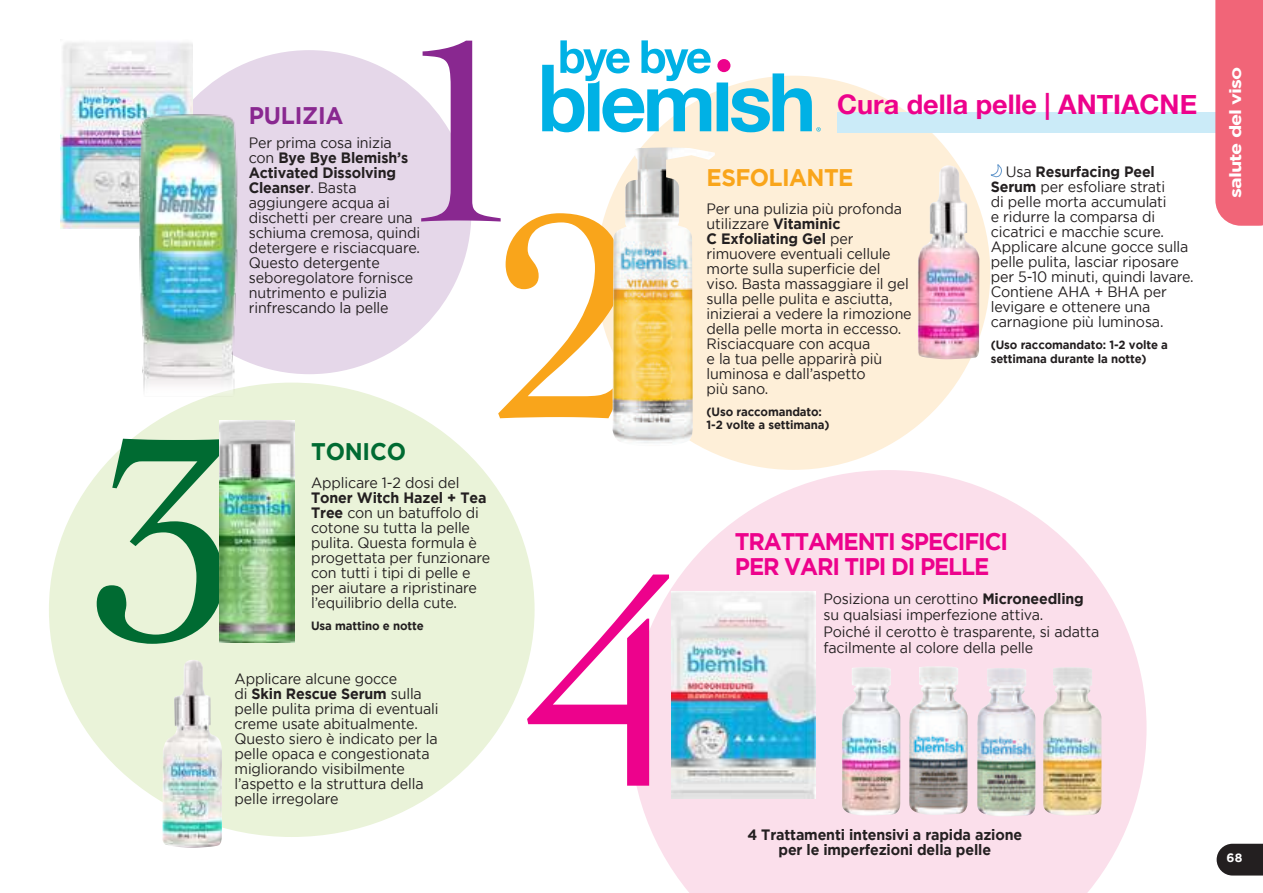
<style>
.page{position:relative;width:1263px;height:893px;background:#fff}
.page>*{position:absolute;margin:0;border:0;box-sizing:border-box;transform-origin:0 0}
.t1{font:306px "Cochin";color:#f9a51b}
.t2{font:306px "Cochin";color:#006b32}
.t3{font:306px "Cochin";color:#ed028c}
.t4{font:270px "Cochin";color:#892890}
.t5{font:700 27px "Helvetica Neue";color:#ed028c}
.t6{font:700 24px/24.8px "Gotham";letter-spacing:-.05em;color:#ed028c;scale:.95 1}
.t7{font:700 24px "Gotham";letter-spacing:-.025em;color:#f9a51b;scale:.95 1}
.t8{font:700 24px "Gotham";letter-spacing:-.01em;color:#892890;scale:.95 1}
.t9{font:700 24px "Gotham";letter-spacing:-.01em;color:#006b32;scale:.95 1}
.t10{font:700 16.2px "Gotham";letter-spacing:-.05em;color:#fff;scale:1.22 1}
.t11{font:15px/15px "Gotham";letter-spacing:-.01em;color:#231f20;scale:.95 1}
.t12{font:700 15px/15px "Gotham";letter-spacing:-.01em;color:#231f20;text-align:center;scale:.95 1}
.t13{font:700 12.15px "Gotham";color:#fff}
.t14{font:700 12px/13.5px "Gotham";letter-spacing:-.01em;color:#231f20;scale:.95 1}
.s1{font-weight:700}
</style>
<div class="page">
<svg style="left:1216px;top:844px;width:47px;height:31px"></svg>
<div style="left:596px;top:76px;width:394px;height:394px;background:#feefd8;border-radius:50%"></div>
<div style="left:147px;top:50px;width:324px;height:324px;background:#e5d7e9;border-radius:50%"></div>
<div style="left:838px;top:113px;width:425px;height:20px;background:#cbebf8"></div>
<svg style="left:542px;top:40px;width:279px;height:92px"></svg>
<img style="left:61px;top:42px;width:132px;height:186px">
<div style="left:49px;top:383px;width:486px;height:454px;background:#eaf3d9;border-radius:50%"></div>
<svg style="left:630px;top:470px;width:516px;height:423px;fill:#fbdfeb"></svg>
<img style="left:219px;top:421px;width:75px;height:221px">
<img style="left:672px;top:591px;width:143px;height:207px">
<img style="left:613px;top:147px;width:102px;height:299px">
<svg style="left:990px;top:165px;width:12px;height:13px"></svg>
<img style="left:162px;top:660px;width:60px;height:188px">
<img style="left:917px;top:165px;width:62px;height:194px">
<img style="left:908px;top:666px;width:60px;height:153px">
<img style="left:841px;top:667px;width:60px;height:153px">
<img style="left:976px;top:668px;width:60px;height:153px">
<img style="left:1042px;top:667px;width:60px;height:153px">
<div style="left:1215px;top:0;width:48px;height:226px;background:#f16578"></div>
<img style="left:127px;top:105px;width:122px;height:300px">
<h2 class="t4" style="left:395px;top:-50px;width:136px">1</h2>
<h3 class="t8" style="left:249px;top:102px;width:101px">PULIZIA</h3>
<p class="t11" style="left:249px;top:135px;width:182px">Per prima cosa inizia con <span class="s1">Bye Bye Blemish’s<br>Activated Dissolving<br>Cleanser</span>. Basta aggiungere acqua ai dischetti per creare una schiuma cremosa, quindi detergere e risciacquare.<br>Questo detergente seboregolatore fornisce nutrimento e pulizia rinfrescando la pelle</p>
<h1 class="t1" style="left:494px;top:111px;width:154px">2</h1>
<h1 class="t2" style="left:90px;top:333px;width:154px">3</h1>
<h3 class="t9" style="left:311px;top:438px;width:101px">TONICO</h3>
<p class="t11" style="left:311px;top:475px;width:158px">Applicare 1-2 dosi del</p>
<p class="t11" style="left:311px;top:490px;width:190px"><span class="s1">Toner Witch Hazel + Tea<br>Tree</span> con un batuffolo di cotone su tutta la pelle pulita. Questa formula è progettata per funzionare con tutti i tipi di pelle e per aiutare a ripristinare l’equilibrio della cute.</p>
<p class="t14" style="left:311px;top:619px;width:120px">Usa mattino e notte</p>
<p class="t11" style="left:235px;top:671px;width:216px">Applicare alcune gocce<br>di <span class="s1">Skin Rescue Serum</span> sulla pelle pulita prima di eventuali creme usate abitualmente.<br>Questo siero è indicato per la pelle opaca e congestionata migliorando visibilmente l’aspetto e la struttura della pelle irregolare</p>
<h1 class="t3" style="left:532px;top:480px;width:154px">4</h1>
<h3 class="t5" style="left:837px;top:83px;width:361px">Cura della pelle | ANTIACNE</h3>
<h3 class="t7" style="left:707px;top:164px;width:156px">ESFOLIANTE</h3>
<p class="t11" style="left:707px;top:201px;width:217px">Per una pulizia più profonda utilizzare <span class="s1">Vitaminic<br>C Exfoliating Gel</span> per rimuovere eventuali cellule morte sulla superficie del viso. Basta massaggiare il gel sulla pelle pulita e asciutta, inizierai a vedere la rimozione della pelle morta in eccesso.<br>Risciacquare con acqua<br>e la tua pelle apparirà più luminosa e dall’aspetto<br>più sano.</p>
<p class="t14" style="left:707px;top:405px;width:131px">(Uso raccomandato:<br>1-2 volte a settimana)</p>
<p class="t11" style="left:991px;top:164px;width:215px;text-indent:15px">Usa <span class="s1">Resurfacing Peel<br>Serum</span> per esfoliare strati<br>di pelle morta accumulati<br>e ridurre la comparsa di cicatrici e macchie scure.<br>Applicare alcune gocce sulla pelle pulita, lasciar riposare per 5-10 minuti, quindi lavare.<br>Contiene AHA + BHA per levigare e ottenere una carnagione più luminosa.</p>
<p class="t14" style="left:991px;top:338px;width:188px">(Uso raccomandato: 1-2 volte a settimana durante la notte)</p>
<p class="t10" style="left:1226px;top:198px;width:109px;rotate:-90deg">salute del viso</p>
<h3 class="t6" style="left:735px;top:528px;width:289px">TRATTAMENTI SPECIFICI<br>PER VARI TIPI DI PELLE</h3>
<p class="t11" style="left:823px;top:590px;width:292px;line-height:16.5px">Posiziona un cerottino <span class="s1">Microneedling </span>su qualsiasi imperfezione attiva.<br>Poiché il cerotto è trasparente, si adatta facilmente al colore della pelle</p>
<p class="t12" style="left:747px;top:826px;width:291px">4 Trattamenti intensivi a rapida azione per le imperfezioni della pelle</p>
<p class="t13" style="left:1226px;top:851px;width:17px">68</p>
</div>
